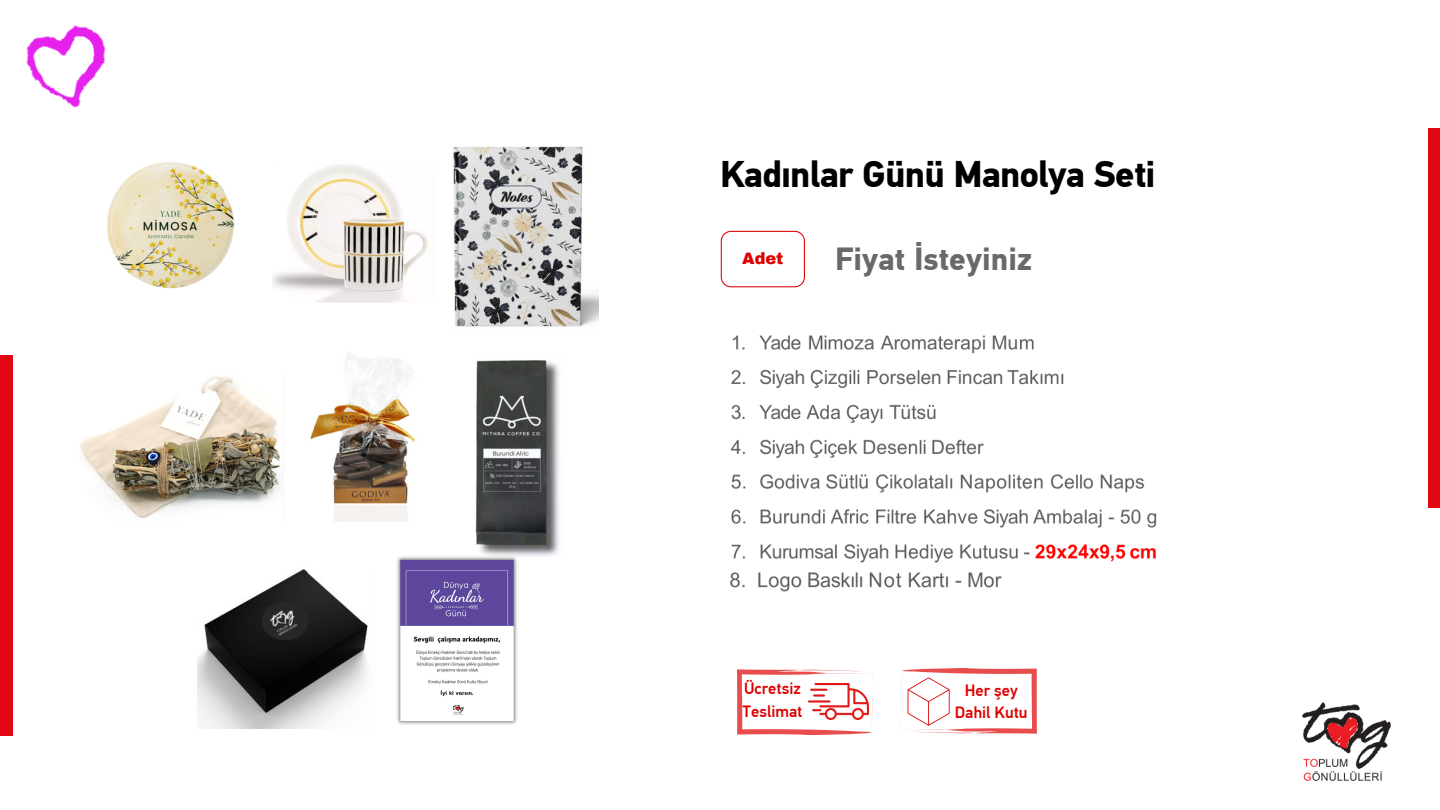
<style>
.page{position:relative;width:1440px;height:810px;background:#fff}
.page>*{position:absolute;margin:0;border:0;box-sizing:border-box;transform-origin:0 0}
.t1{font:700 37.1px "PF Din Text Pro";letter-spacing:-.02em;color:#000}
.t2{font:700 32px "PF Din Text Pro";color:#696969}
.t3{font:500 16.4px/22.5px "PF Din Text Pro";color:#d00}
.t4{font:900 16.1px "Archivo";color:#d00}
</style>
<div class="page">
<img style="left:80px;top:147px;width:518px;height:582px">
<img style="left:730px;top:335px;width:427px;height:228px">
<img style="left:1302px;top:702px;width:89px;height:79px">
<svg style="left:737px;top:669px;width:136px;height:66px"></svg>
<svg style="left:721px;top:231px;width:84px;height:56px"></svg>
<svg style="left:901px;top:668px;width:136px;height:66px"></svg>
<img style="left:26px;top:25px;width:80px;height:83px">
<div style="left:0;top:356px;width:12px;height:379px;background:#e30613"></div>
<div style="left:1428px;top:128px;width:12px;height:380px;background:#e30613"></div>
<div style="left:387px;top:575px;width:164px;height:128px;background:#fff"></div>
<img style="left:251px;top:587px;width:68px;height:68px">
<img style="left:394px;top:552px;width:125px;height:177px">
<img style="left:730px;top:572px;width:272px;height:20px">
<p class="t1" style="left:720px;top:160px;width:437px">Kadınlar Günü Manolya Seti</p>
<p class="t4" style="left:742px;top:250px;width:43px">Adet</p>
<h3 class="t2" style="left:835px;top:246px;width:198px">Fiyat İsteyiniz</h3>
<p class="t3" style="left:743px;top:679px;width:61px">Ücretsiz<br>Teslimat</p>
<p class="t3" style="left:955px;top:680px;width:74px;text-align:center">Her şey<br>Dahil Kutu</p>
</div>
